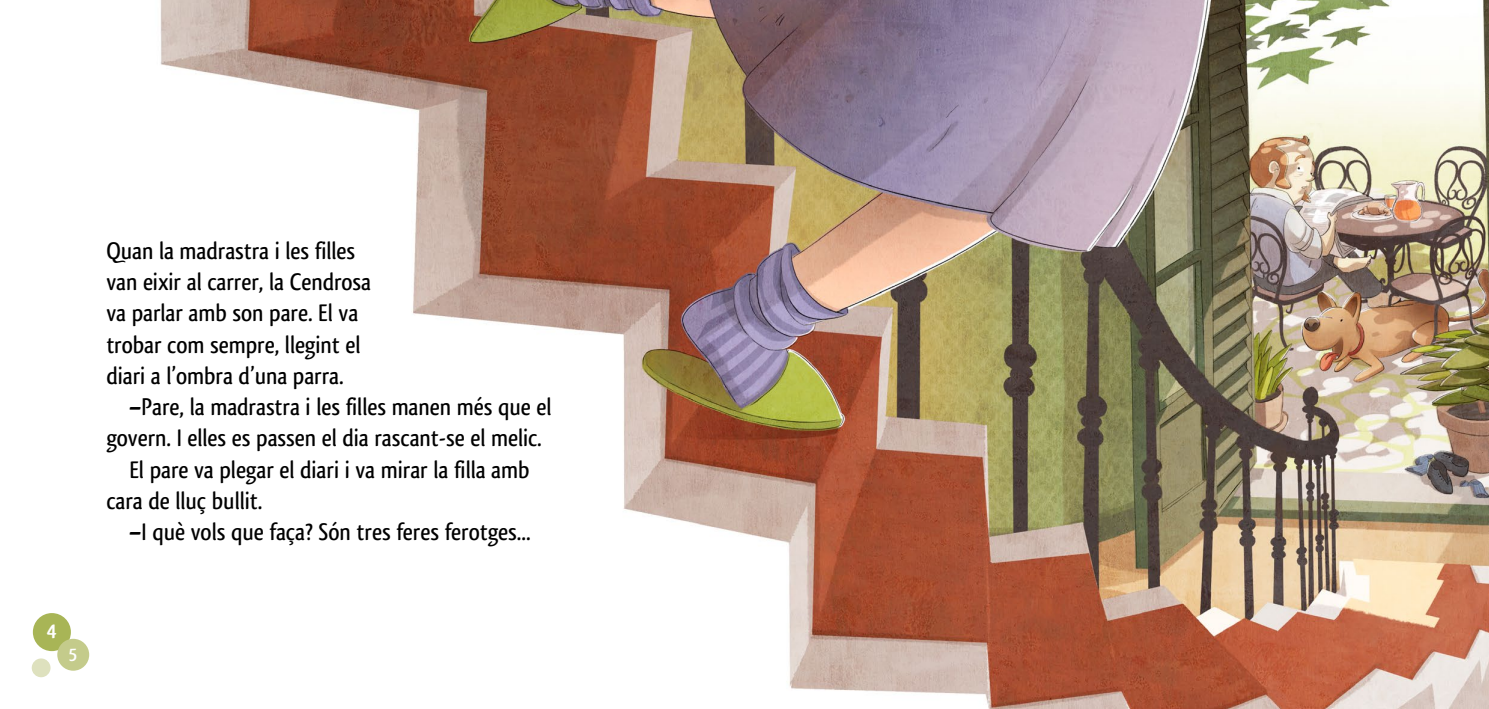
<style>
.page{position:relative;width:1489px;height:709px;background:#fff}
.page>*{position:absolute;margin:0;border:0;box-sizing:border-box;transform-origin:0 0}
.t1{font:500 25px/31.2px "Qlassik";color:#000}
.t2{font:700 22.38px "Qlassik";color:#fff}
.t3{font:700 18.75px "Qlassik";color:#fff}
</style>
<div class="page">
<img style="left:31px;top:0;width:1457px;height:709px">
<div style="left:33px;top:613px;width:38px;height:38px;background:#a8b556;border-radius:50%"></div>
<div style="left:57px;top:639px;width:32px;height:31px;background:#c4cb8b;border-radius:50%"></div>
<div style="left:32px;top:658px;width:19px;height:19px;background:#dee1be;border-radius:50%"></div>
<p class="t1" style="left:106px;top:235px;width:266px">Quan la madrastra i les filles van eixir al carrer, la Cendrosa va parlar amb son pare. El va trobar com sempre, llegint el diari a l’ombra d’una parra.</p>
<p class="t1" style="left:129px;top:391px;width:423px">–Pare, la madrastra i les filles manen més que el</p>
<p class="t1" style="left:106px;top:422px;width:437px">govern. I elles es passen el dia rascant-se el melic.</p>
<p class="t1" style="left:129px;top:454px;width:401px">El pare va plegar el diari i va mirar la filla amb</p>
<p class="t1" style="left:106px;top:485px;width:157px">cara de lluç bullit.</p>
<p class="t1" style="left:129px;top:516px;width:402px">–I què vols que faça? Són tres feres ferotges...</p>
<p class="t2" style="left:47px;top:617px;width:12px">4</p>
<p class="t3" style="left:69px;top:642px;width:10px">5</p>
</div>
